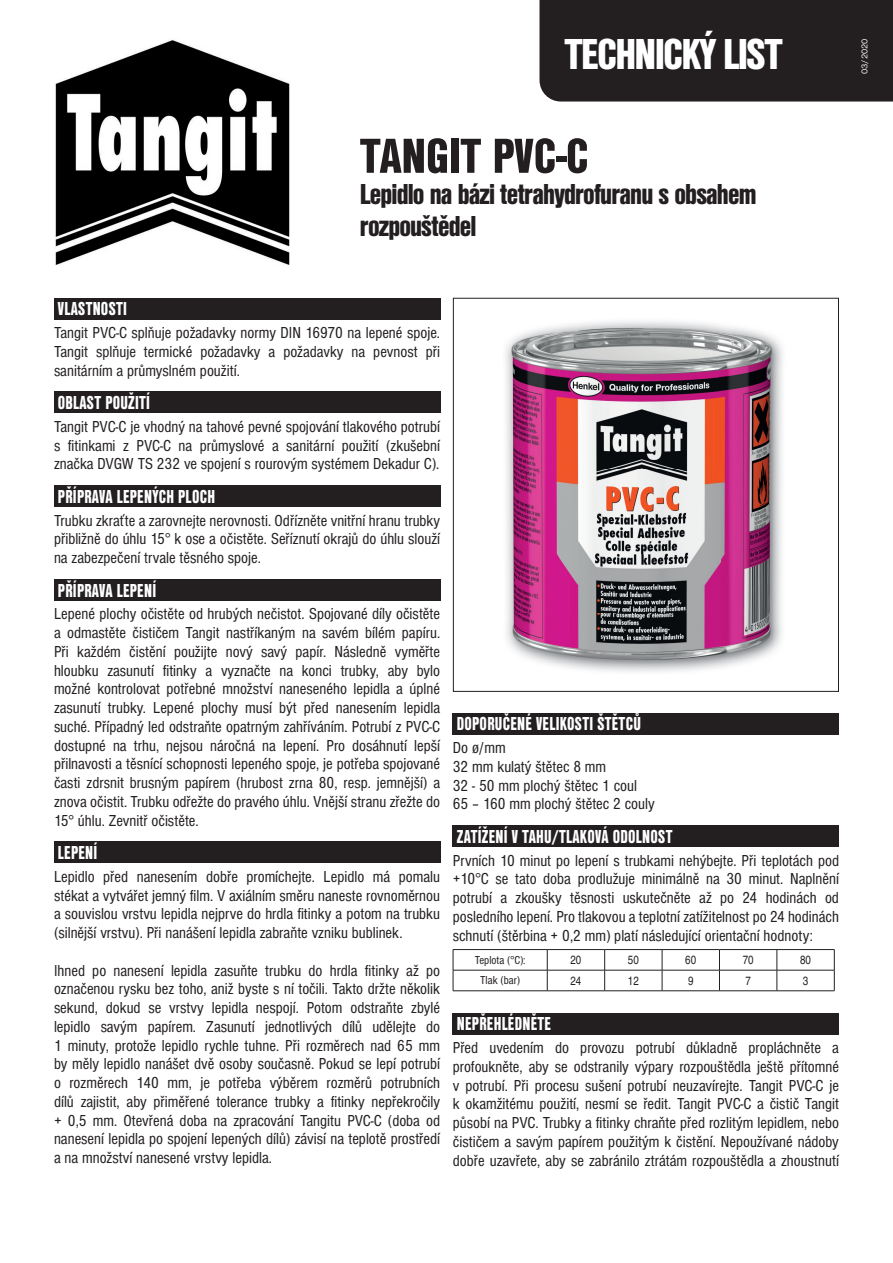
<style>
.page{position:relative;width:893px;height:1263px;background:#fff}
.page>*{position:absolute;margin:0;border:0;box-sizing:border-box;transform-origin:0 0}
.t1{font:51px "Nimbus Sans DOT Blac Cond";letter-spacing:-.005em;color:#231f20}
.t2{font:45px "Nimbus Sans DOT Blac Cond";letter-spacing:-.04em;color:#fff}
.t3{font:30px/31.5px "Nimbus Sans DOT Blac Cond";letter-spacing:-.03em;color:#231f20}
.t4{font:19.5px "Nimbus Sans DOT Blac Cond";letter-spacing:.015em;color:#fff;scale:.85 1}
.t5{font:condensed 16.5px/18.8px "Nimbus Sans DOT";color:#231f20;text-align:justify}
.t6{font:condensed 12px "Nimbus Sans DOT";color:#231f20}
.t7{font:12px "Nimbus San Con L";color:#231f20}
.t8{font:9px "Nimbus Sans DOT";color:#fff}
</style>
<div class="page">
<div style="left:539px;top:0;width:354px;height:102px;background:#231f20"></div>
<div style="left:54px;top:298px;width:386px;height:21px;background:#231f20"></div>
<div style="left:54px;top:391px;width:386px;height:22px;background:#231f20"></div>
<div style="left:54px;top:485px;width:386px;height:22px;background:#231f20"></div>
<div style="left:54px;top:579px;width:386px;height:22px;background:#231f20"></div>
<div style="left:54px;top:841px;width:386px;height:22px;background:#231f20"></div>
<div style="left:453px;top:713px;width:386px;height:21px;background:#231f20"></div>
<div style="left:453px;top:825px;width:386px;height:22px;background:#231f20"></div>
<div style="left:453px;top:1013px;width:386px;height:21px;background:#231f20"></div>
<div style="left:453px;top:298px;width:386px;height:394px;border:1px solid #231f20"></div>
<img style="left:505px;top:321px;width:278px;height:351px">
<img style="left:509px;top:325px;width:264px;height:337px">
<img style="left:55px;top:40px;width:235px;height:225px">
<hr style="left:453px;top:949px;width:94px;height:1px;background:#231f20">
<hr style="left:547px;top:949px;width:58px;height:1px;background:#231f20">
<hr style="left:605px;top:949px;width:57px;height:1px;background:#231f20">
<hr style="left:662px;top:949px;width:57px;height:1px;background:#231f20">
<hr style="left:719px;top:949px;width:58px;height:1px;background:#231f20">
<hr style="left:777px;top:949px;width:57px;height:1px;background:#231f20">
<hr style="left:453px;top:970px;width:94px;height:1px;background:#231f20">
<svg style="left:453px;top:950px;width:1px;height:40px"></svg>
<hr style="left:547px;top:970px;width:58px;height:1px;background:#231f20">
<svg style="left:547px;top:950px;width:1px;height:40px"></svg>
<hr style="left:605px;top:970px;width:57px;height:1px;background:#231f20">
<svg style="left:604px;top:950px;width:1px;height:40px"></svg>
<hr style="left:662px;top:970px;width:57px;height:1px;background:#231f20">
<svg style="left:662px;top:950px;width:1px;height:40px"></svg>
<hr style="left:719px;top:970px;width:58px;height:1px;background:#231f20">
<svg style="left:719px;top:950px;width:1px;height:40px"></svg>
<hr style="left:777px;top:970px;width:57px;height:1px;background:#231f20">
<svg style="left:777px;top:950px;width:1px;height:40px"></svg>
<svg style="left:834px;top:950px;width:1px;height:40px"></svg>
<hr style="left:453px;top:990px;width:94px;height:1px;background:#231f20">
<hr style="left:547px;top:990px;width:58px;height:1px;background:#231f20">
<hr style="left:605px;top:990px;width:57px;height:1px;background:#231f20">
<hr style="left:662px;top:990px;width:57px;height:1px;background:#231f20">
<hr style="left:719px;top:990px;width:58px;height:1px;background:#231f20">
<hr style="left:777px;top:990px;width:57px;height:1px;background:#231f20">
<h2 class="t2" style="left:564px;top:28px;width:220px">TECHNICKÝ LIST</h2>
<p class="t8" style="left:860px;top:74px;width:37px;rotate:-90deg">03/2020</p>
<h1 class="t1" style="left:360px;top:127px;width:230px">TANGIT PVC-C</h1>
<h3 class="t3" style="left:360px;top:179px;width:398px">Lepidlo na bázi tetrahydrofuranu s obsahem rozpouštědel</h3>
<p class="t4" style="left:58px;top:298px;width:83px">VLASTNOSTI</p>
<p class="t5" style="left:54px;top:324px;width:388px">Tangit PVC-C splňuje požadavky normy DIN 16970 na lepené spoje.<br>Tangit splňuje termické požadavky a požadavky na pevnost při sanitárním a průmyslném použití.</p>
<p class="t4" style="left:58px;top:391px;width:110px">OBLAST POUŽITÍ</p>
<p class="t5" style="left:54px;top:417px;width:388px">Tangit PVC-C je vhodný na tahové pevné spojování tlakového potrubí s fitinkami z PVC-C na průmyslové a sanitární použití (zkušební značka DVGW TS 232 ve spojení s rourovým systémem Dekadur C).</p>
<p class="t4" style="left:58px;top:485px;width:186px">PŘÍPRAVA LEPENÝCH PLOCH</p>
<p class="t5" style="left:54px;top:511px;width:388px">Trubku zkraťte a zarovnejte nerovnosti. Odřízněte vnitřní hranu trubky přibližně do úhlu 15° k ose a očistěte. Seříznutí okrajů do úhlu slouží na zabezpečení trvale těsného spoje.</p>
<p class="t4" style="left:58px;top:579px;width:117px">PŘÍPRAVA LEPENÍ</p>
<p class="t5" style="left:54px;top:605px;width:388px">Lepené plochy očistěte od hrubých nečistot. Spojované díly očistěte a odmastěte čističem Tangit nastříkaným na savém bílém papíru.<br>Při každém čistění použijte nový savý papír. Následně vyměřte hloubku zasunutí fitinky a vyznačte na konci trubky, aby bylo možné kontrolovat potřebné množství naneseného lepidla a úplné zasunutí trubky. Lepené plochy musí být před nanesením lepidla suché. Případný led odstraňte opatrným zahříváním. Potrubí z PVC-C dostupné na trhu, nejsou náročná na lepení. Pro dosáhnutí lepší přilnavosti a těsnící schopnosti lepeného spoje, je potřeba spojované časti zdrsnit brusným papírem (hrubost zrna 80, resp. jemnější) a znova očistit. Trubku odřežte do pravého úhlu. Vnější stranu zřežte do 15° úhlu. Zevnitř očistěte.</p>
<p class="t4" style="left:58px;top:841px;width:48px">LEPENÍ</p>
<p class="t5" style="left:54px;top:867px;width:388px">Lepidlo před nanesením dobře promíchejte. Lepidlo má pomalu stékat a vytvářet jemný film. V axiálním směru naneste rovnoměrnou a souvislou vrstvu lepidla nejprve do hrdla fitinky a potom na trubku (silnější vrstvu). Při nanášení lepidla zabraňte vzniku bublinek.</p>
<p class="t5" style="left:54px;top:961px;width:388px">Ihned po nanesení lepidla zasuňte trubku do hrdla fitinky až po označenou rysku bez toho, aniž byste s ní točili. Takto držte několik sekund, dokud se vrstvy lepidla nespojí. Potom odstraňte zbylé lepidlo savým papírem. Zasunutí jednotlivých dílů udělejte do 1 minuty, protože lepidlo rychle tuhne. Při rozměrech nad 65 mm by měly lepidlo nanášet dvě osoby současně. Pokud se lepí potrubí o rozměrech 140 mm, je potřeba výběrem rozměrů potrubních dílů zajistit, aby přiměřené tolerance trubky a fitinky nepřekročily + 0,5 mm. Otevřená doba na zpracování Tangitu PVC-C (doba od nanesení lepidla po spojení lepených dílů) závisí na teplotě prostředí a na množství nanesené vrstvy lepidla.</p>
<p class="t4" style="left:457px;top:713px;width:218px">DOPORUČENÉ VELIKOSTI ŠTĚTCŮ</p>
<p class="t5" style="left:453px;top:739px;width:203px;text-align:left">Do ø/mm<br>32 mm kulatý štětec 8 mm<br>32 - 50 mm plochý štětec 1 coul<br>65 – 160 mm plochý štětec 2 couly</p>
<p class="t4" style="left:457px;top:825px;width:255px">ZATÍŽENÍ V TAHU/TLAKOVÁ ODOLNOST</p>
<p class="t5" style="left:453px;top:851px;width:388px">Prvních 10 minut po lepení s trubkami nehýbejte. Při teplotách pod +10°C se tato doba prodlužuje minimálně na 30 minut. Naplnění potrubí a zkoušky těsnosti uskutečněte až po 24 hodinách od posledního lepení. Pro tlakovou a teplotní zatížitelnost po 24 hodinách schnutí (štěrbina + 0,2 mm) platí následující orientační hodnoty:</p>
<p class="t6" style="left:475px;top:953px;width:52px">Teplota (°C):</p>
<p class="t7" style="left:570px;top:951px;width:12px">20</p>
<p class="t7" style="left:628px;top:951px;width:12px">50</p>
<p class="t7" style="left:685px;top:951px;width:12px">60</p>
<p class="t7" style="left:743px;top:951px;width:12px">70</p>
<p class="t7" style="left:800px;top:951px;width:12px">80</p>
<p class="t6" style="left:480px;top:974px;width:41px">Tlak (bar)</p>
<p class="t7" style="left:570px;top:972px;width:12px">24</p>
<p class="t7" style="left:628px;top:972px;width:12px">12</p>
<p class="t7" style="left:688px;top:972px;width:7px">9</p>
<p class="t7" style="left:745px;top:972px;width:7px">7</p>
<p class="t7" style="left:803px;top:972px;width:7px">3</p>
<p class="t4" style="left:457px;top:1013px;width:112px">NEPŘEHLÉDNĚTE</p>
<p class="t5" style="left:453px;top:1039px;width:388px">Před uvedením do provozu potrubí důkladně propláchněte a profoukněte, aby se odstranily výpary rozpouštědla ještě přítomné v potrubí. Při procesu sušení potrubí neuzavírejte. Tangit PVC-C je k okamžitému použití, nesmí se ředit. Tangit PVC-C a čistič Tangit působí na PVC. Trubky a fitinky chraňte před rozlitým lepidlem, nebo čističem a savým papírem použitým k čistění. Nepoužívané nádoby dobře uzavřete, aby se zabránilo ztrátám rozpouštědla a zhoustnutí</p>
</div>
